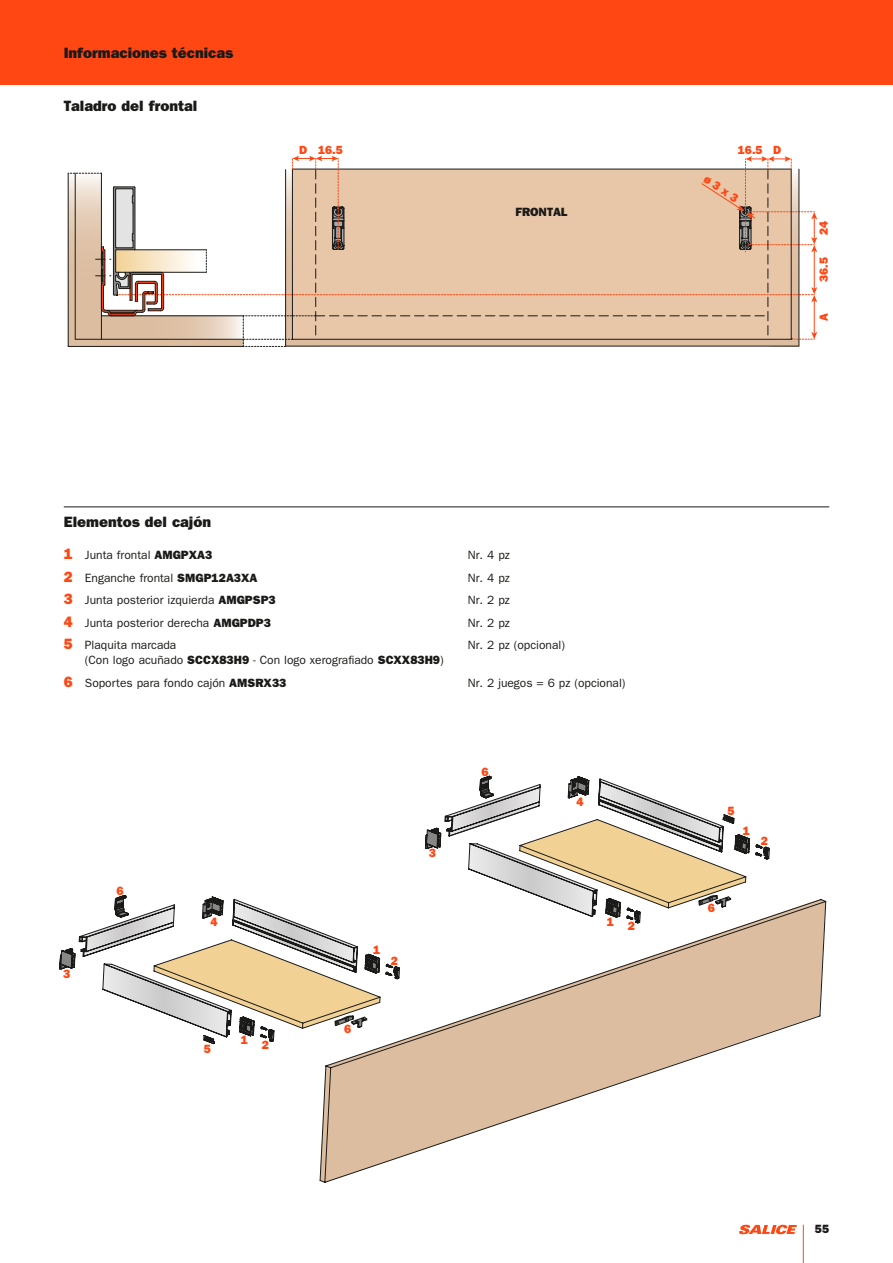
<style>
.page{position:relative;width:893px;height:1263px;background:#fff}
.page>*{position:absolute;margin:0;border:0;box-sizing:border-box;transform-origin:0 0}
.t1{font:15px "ITC Franklin Gothic Std Hvy";color:#1a1a18}
.t2{font:12px/22.5px "ITC Franklin Gothic Std";color:#1a1a18}
.t3{font:12px "ITC Franklin Gothic Std Hvy";color:#ff4713}
.t4{font:12px "ITC Franklin Gothic Std Hvy";color:#1a1a18}
.t5{font:11.85px "ITC Franklin Gothic Std Hvy";color:#ff4713}
.s1{font-family:"ITC Franklin Gothic Std Hvy";font-size:15px;color:#ff4713}
.s2{font-family:"ITC Franklin Gothic Std Hvy"}
</style>
<div class="page">
<div style="left:0;top:0;width:893px;height:85px;background:#ff4713"></div>
<svg style="left:320px;top:899px;width:506px;height:284px"></svg>
<svg style="left:60px;top:776px;width:710px;height:268px"></svg>
<hr style="left:64px;top:506px;width:765px;height:1px;background:#1a1a18">
<svg style="left:67px;top:156px;width:750px;height:191px"></svg>
<hr style="left:803px;top:1225px;width:1px;height:38px;background:#ff4713">
<svg style="left:739px;top:1225px;width:58px;height:9px"></svg>
<p class="t1" style="left:64px;top:44px;width:171px">Informaciones técnicas</p>
<p class="t1" style="left:64px;top:97px;width:135px">Taladro del frontal</p>
<p class="t5" style="left:299px;top:143px;width:45px">D 16.5</p>
<p class="t5" style="left:738px;top:143px;width:45px">16.5 D</p>
<p class="t4" style="left:516px;top:204px;width:53px">FRONTAL</p>
<p class="t5" style="left:709px;top:172px;width:40px;rotate:33deg">ø 3 x 3</p>
<p class="t5" style="left:817px;top:235px;width:16px;rotate:-90deg">24</p>
<p class="t5" style="left:817px;top:282px;width:26px;rotate:-90deg">36.5</p>
<p class="t5" style="left:817px;top:321px;width:9px;rotate:-90deg">A</p>
<p class="t1" style="left:64px;top:513px;width:149px">Elementos del cajón</p>
<p class="t2" style="left:64px;top:544px;width:150px"><span class="s1">1</span> Junta frontal <span class="s2">AMGPXA3</span></p>
<p class="t2" style="left:468px;top:544px;width:43px">Nr. 4 pz</p>
<p class="t2" style="left:64px;top:566px;width:195px"><span class="s1">2</span> Enganche frontal <span class="s2">SMGP12A3XA</span></p>
<p class="t2" style="left:468px;top:566px;width:43px">Nr. 4 pz</p>
<p class="t2" style="left:64px;top:589px;width:213px"><span class="s1">3</span> Junta posterior izquierda <span class="s2">AMGPSP3</span></p>
<p class="t2" style="left:468px;top:589px;width:43px">Nr. 2 pz</p>
<p class="t2" style="left:64px;top:611px;width:209px"><span class="s1">4</span> Junta posterior derecha <span class="s2">AMGPDP3</span></p>
<p class="t2" style="left:468px;top:611px;width:43px">Nr. 2 pz</p>
<p class="t2" style="left:64px;top:634px;width:114px"><span class="s1">5</span> Plaquita marcada</p>
<p class="t2" style="left:468px;top:634px;width:99px">Nr. 2 pz (opcional)</p>
<p class="t2" style="left:64px;top:649px;width:381px;text-indent:21px">(Con logo acuñado <span class="s2">SCCX83H9</span> - Con logo xerografiado <span class="s2">SCXX83H9</span>)<br><span class="s1">6</span> Soportes para fondo cajón <span class="s2">AMSRX33</span></p>
<p class="t2" style="left:468px;top:671px;width:159px">Nr. 2 juegos = 6 pz (opcional)</p>
<p class="t3" style="left:63px;top:967px;width:9px">3</p>
<p class="t3" style="left:116px;top:884px;width:9px">6</p>
<p class="t3" style="left:211px;top:915px;width:9px">4</p>
<p class="t3" style="left:204px;top:1042px;width:9px">5</p>
<p class="t3" style="left:241px;top:1035px;width:30px">1 2</p>
<p class="t3" style="left:429px;top:846px;width:9px">3</p>
<p class="t3" style="left:373px;top:943px;width:9px">1</p>
<p class="t3" style="left:391px;top:954px;width:9px">2</p>
<p class="t3" style="left:344px;top:1022px;width:9px">6</p>
<p class="t3" style="left:481px;top:764px;width:9px">6</p>
<p class="t3" style="left:577px;top:794px;width:9px">4</p>
<p class="t3" style="left:607px;top:917px;width:30px">1 2</p>
<p class="t3" style="left:727px;top:803px;width:9px">5</p>
<p class="t3" style="left:743px;top:823px;width:9px">1</p>
<p class="t3" style="left:761px;top:834px;width:9px">2</p>
<p class="t3" style="left:708px;top:901px;width:9px">6</p>
<p class="t4" style="left:815px;top:1222px;width:16px">55</p>
</div>
